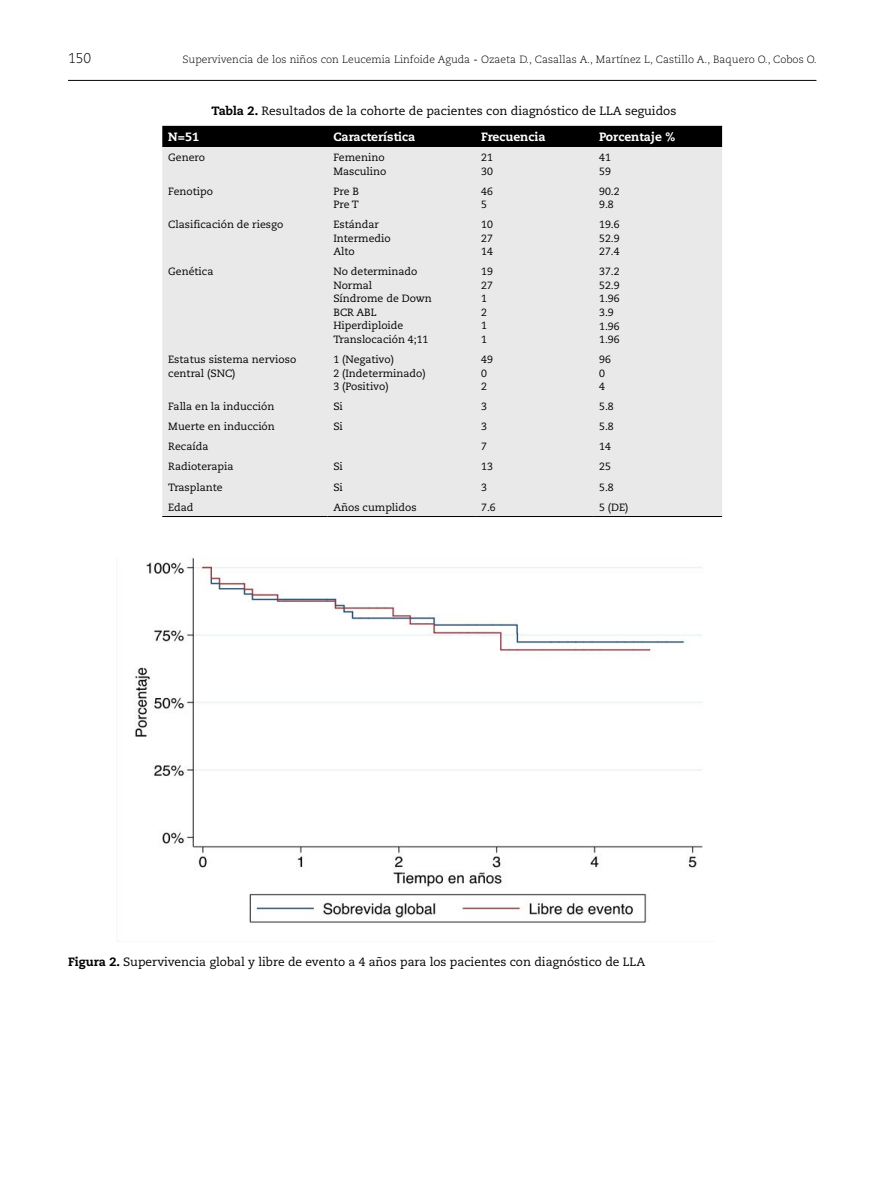
<style>
.page{position:relative;width:893px;height:1191px;background:#fff}
.page>*{position:absolute;margin:0;border:0;box-sizing:border-box;transform-origin:0 0}
.t1{font:300 14.25px "Caecilia LT Std";color:#000}
.t2{font:12px "Caecilia LT Std";color:#000}
.t3{font:800 12px "Caecilia LT Std";color:#fff}
.t4{font:10.5px/13.5px "Caecilia LT Std";color:#000}
.t5{font:300 10.5px "Caecilia LT Std";color:#000}
.s1{font-weight:400}
.s2{font-weight:800}
</style>
<div class="page">
<hr style="left:68px;top:80px;width:748px;height:1px;background:#000">
<img style="left:135px;top:558px;width:568px;height:365px">
<div style="left:162px;top:126px;width:560px;height:21px;background:#000"></div>
<div style="left:162px;top:147px;width:560px;height:369px;background:#e9e9e9"></div>
<hr style="left:162px;top:516px;width:165px;height:1px;background:#000">
<hr style="left:327px;top:516px;width:148px;height:1px;background:#000">
<hr style="left:475px;top:516px;width:118px;height:1px;background:#000">
<hr style="left:593px;top:516px;width:129px;height:1px;background:#000">
<h1 class="t1" style="left:68px;top:50px;width:25px">150</h1>
<p class="t5" style="left:183px;top:53px;width:636px">Supervivencia de los niños con Leucemia Linfoide Aguda <span class="s1">-</span> Ozaeta D., Casallas A., Martínez L, Castillo A., Baquero O., Cobos O.</p>
<p class="t2" style="left:212px;top:104px;width:466px"><span class="s2">Tabla 2.</span> Resultados de la cohorte de pacientes con diagnóstico de LLA seguidos</p>
<p class="t3" style="left:168px;top:129px;width:32px">N=51</p>
<p class="t3" style="left:333px;top:129px;width:83px">Característica</p>
<p class="t3" style="left:481px;top:129px;width:66px">Frecuencia</p>
<p class="t3" style="left:599px;top:129px;width:78px">Porcentaje %</p>
<p class="t4" style="left:168px;top:151px;width:38px">Genero</p>
<p class="t4" style="left:333px;top:151px;width:55px">Femenino<br>Masculino</p>
<p class="t4" style="left:481px;top:151px;width:13px">21<br>30</p>
<p class="t4" style="left:599px;top:151px;width:13px">41<br>59</p>
<p class="t4" style="left:168px;top:184px;width:46px">Fenotipo</p>
<p class="t4" style="left:333px;top:184px;width:27px">Pre B<br>Pre T</p>
<p class="t4" style="left:481px;top:184px;width:13px">46<br>5</p>
<p class="t4" style="left:599px;top:184px;width:22px">90.2<br>9.8</p>
<p class="t4" style="left:168px;top:218px;width:116px">Clasificación de riesgo</p>
<p class="t4" style="left:333px;top:218px;width:59px">Estándar<br>Intermedio<br>Alto</p>
<p class="t4" style="left:481px;top:218px;width:13px;text-align:justify">10<br>27<br>14</p>
<p class="t4" style="left:599px;top:218px;width:22px;text-align:justify">19.6<br>52.9<br>27.4</p>
<p class="t4" style="left:168px;top:265px;width:47px">Genética</p>
<p class="t4" style="left:333px;top:265px;width:100px">No determinado<br>Normal<br>Síndrome de Down<br>BCR ABL<br>Hiperdiploide<br>Translocación 4;11</p>
<p class="t4" style="left:481px;top:265px;width:13px">19<br>27<br>1<br>2<br>1<br>1</p>
<p class="t4" style="left:599px;top:265px;width:22px">37.2<br>52.9<br>1.96<br>3.9<br>1.96<br>1.96</p>
<p class="t4" style="left:168px;top:353px;width:129px">Estatus sistema nervioso central (SNC)</p>
<p class="t4" style="left:333px;top:353px;width:94px">1 (Negativo)<br>2 (Indeterminado)<br>3 (Positivo)</p>
<p class="t4" style="left:481px;top:353px;width:13px">49<br>0<br>2</p>
<p class="t4" style="left:599px;top:353px;width:13px">96<br>0<br>4</p>
<p class="t4" style="left:168px;top:400px;width:108px">Falla en la inducción</p>
<p class="t4" style="left:333px;top:400px;width:11px">Si</p>
<p class="t4" style="left:481px;top:400px;width:7px">3</p>
<p class="t4" style="left:599px;top:400px;width:16px">5.8</p>
<p class="t4" style="left:168px;top:420px;width:108px">Muerte en inducción</p>
<p class="t4" style="left:333px;top:420px;width:11px">Si</p>
<p class="t4" style="left:481px;top:420px;width:7px">3</p>
<p class="t4" style="left:599px;top:420px;width:16px">5.8</p>
<p class="t4" style="left:168px;top:440px;width:42px">Recaída</p>
<p class="t4" style="left:481px;top:440px;width:7px">7</p>
<p class="t4" style="left:599px;top:440px;width:13px">14</p>
<p class="t4" style="left:168px;top:460px;width:67px">Radioterapia</p>
<p class="t4" style="left:333px;top:460px;width:11px">Si</p>
<p class="t4" style="left:481px;top:460px;width:13px">13</p>
<p class="t4" style="left:599px;top:460px;width:13px">25</p>
<p class="t4" style="left:168px;top:480px;width:56px">Trasplante</p>
<p class="t4" style="left:333px;top:480px;width:11px">Si</p>
<p class="t4" style="left:481px;top:480px;width:7px">3</p>
<p class="t4" style="left:599px;top:480px;width:16px">5.8</p>
<p class="t4" style="left:168px;top:500px;width:27px">Edad</p>
<p class="t4" style="left:333px;top:500px;width:85px">Años cumplidos</p>
<p class="t4" style="left:481px;top:500px;width:16px">7.6</p>
<p class="t4" style="left:599px;top:500px;width:31px">5 (DE)</p>
<p class="t2" style="left:68px;top:954px;width:579px"><span class="s2">Figura 2.</span> Supervivencia global y libre de evento a 4 años para los pacientes con diagnóstico de LLA</p>
</div>
